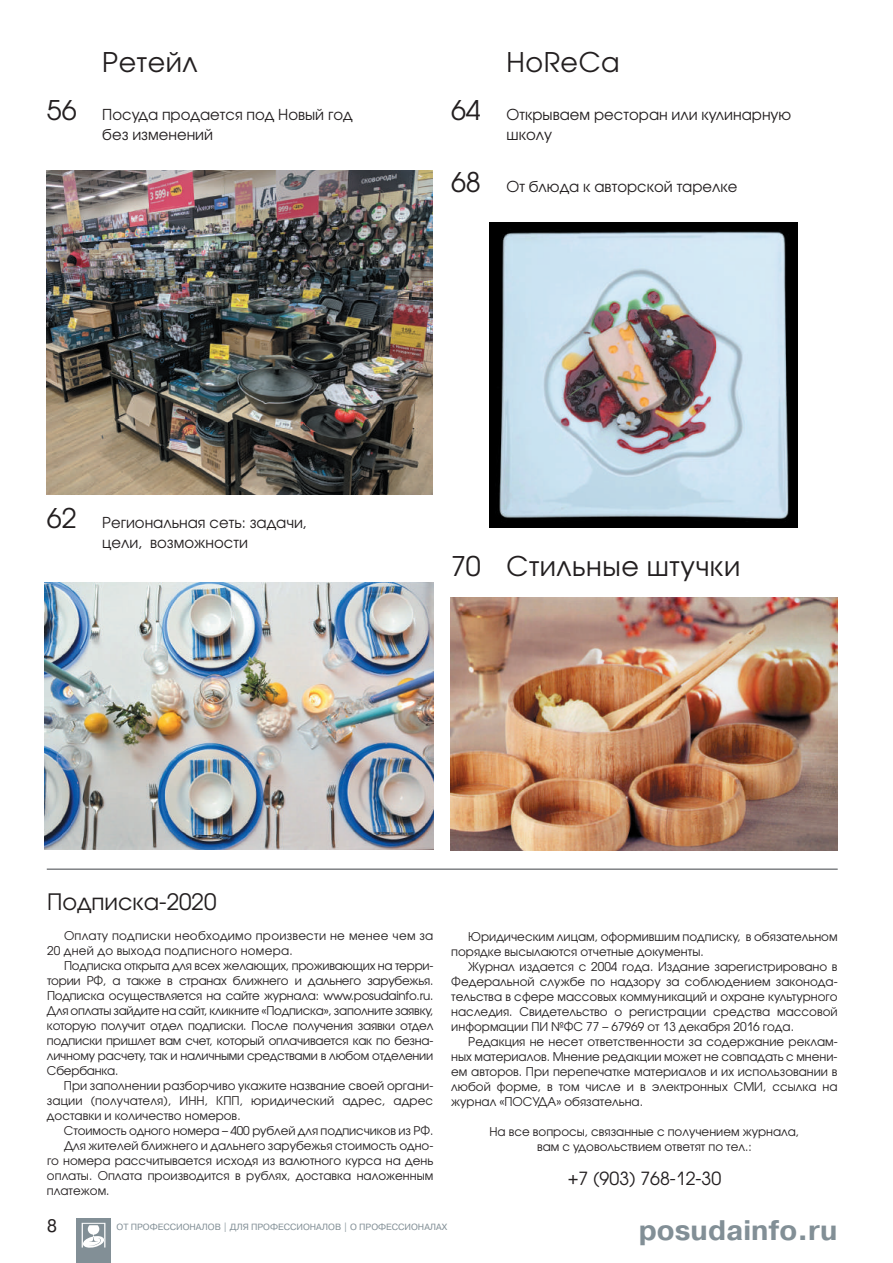
<style>
.page{position:relative;width:893px;height:1263px;background:#fff}
.page>*{position:absolute;margin:0;border:0;box-sizing:border-box;transform-origin:0 0}
.t1{font:700 28.35px "Pragmatica C";color:#828f96}
.t2{font:27px "Avant Garde Gothic C";letter-spacing:.02em;color:#231f20}
.t3{font:22.5px "Avant Garde Gothic C";color:#231f20}
.t4{font:18px "Avant Garde Gothic C";color:#231f20}
.t5{font:18px "Pragmatica C";color:#231f20}
.t6{font:15px/19.5px "Avant Garde Gothic C";color:#231f20}
.t7{font:12px/15px "Avant Garde Gothic C";color:#231f20;text-align:justify}
.t8{font:12px/15px "Avant Garde Gothic C";letter-spacing:.02em;color:#231f20}
.t9{font:9px "Pragmatica C";color:#828f96}
.s1{font-size:27px}
</style>
<div class="page">
<div style="left:77px;top:1218px;width:34px;height:45px;background:#828f96"></div>
<svg style="left:82px;top:1223px;width:23px;height:25px"></svg>
<hr style="left:47px;top:868px;width:791px;height:2px;background:#808285">
<img style="left:47px;top:170px;width:386px;height:325px">
<img style="left:45px;top:582px;width:389px;height:268px">
<img style="left:451px;top:597px;width:386px;height:253px">
<img style="left:489px;top:222px;width:308px;height:306px">
<h2 class="t2" style="left:102px;top:47px;width:97px">Ретейл</h2>
<p class="t6" style="left:102px;top:105px;width:252px;text-indent:-55px"><span class="s1">56</span> Посуда продается под Новый год без изменений</p>
<h2 class="t2" style="left:506px;top:47px;width:115px">HoReCa</h2>
<p class="t6" style="left:506px;top:105px;width:286px;text-indent:-55px"><span class="s1">64</span> Открываем ресторан или кулинарную школу</p>
<p class="t6" style="left:451px;top:177px;width:288px"><span class="s1">68</span> От блюда к авторской тарелке</p>
<p class="t6" style="left:47px;top:513px;width:262px;text-align:center"><span class="s1">62</span> Региональная сеть: задачи, цели, возможности</p>
<h2 class="t2" style="left:451px;top:551px;width:291px">70 Стильные штучки</h2>
<h3 class="t3" style="left:47px;top:888px;width:171px">Подписка-2020</h3>
<p class="t8" style="left:47px;top:928px;width:388px;text-indent:17px">Оплату подписки необходимо произвести не менее чем за<br>20 дней до выхода подписного номера.</p>
<p class="t7" style="left:47px;top:958px;width:388px;text-indent:17px">Подписка открыта для всех желающих, проживающих на терри&shy;тории РФ, а также в странах ближнего и дальнего зарубежья.<br>Подписка осуществляется на сайте журнала: www.posudainfo.ru.<br>Для оплаты зайдите на сайт, кликните «Подписка», заполните заявку, которую получит отдел подписки. После получения заявки отдел подписки пришлет вам счет, который оплачивается как по безна&shy;личному расчету, так и наличными средствами в любом отделении Сбербанка.</p>
<p class="t7" style="left:47px;top:1078px;width:388px;text-indent:17px">При заполнении разборчиво укажите название своей органи&shy;зации (получателя), ИНН, КПП, юридический адрес, адрес доставки и количество номеров.</p>
<p class="t7" style="left:64px;top:1123px;width:371px">Стоимость одного номера – 400 рублей для подписчиков из РФ.</p>
<p class="t7" style="left:64px;top:1138px;width:371px">Для жителей ближнего и дальнего зарубежья стоимость одно-</p>
<p class="t7" style="left:47px;top:1153px;width:388px">го номера рассчитывается исходя из валютного курса на день</p>
<p class="t7" style="left:47px;top:1168px;width:388px">оплаты. Оплата производится в рублях, доставка наложенным</p>
<p class="t7" style="left:47px;top:1183px;width:64px">платежом.</p>
<p class="t7" style="left:451px;top:929px;width:388px;text-indent:17px">Юридическим лицам, оформившим подписку, в обязательном порядке высылаются отчетные документы.</p>
<p class="t7" style="left:451px;top:959px;width:388px;text-indent:17px">Журнал издается с 2004 года. Издание зарегистрировано в Федеральной службе по надзору за соблюдением законода&shy;тельства в сфере массовых коммуникаций и охране культурного наследия. Свидетельство о регистрации средства массовой информации ПИ №ФС 77 – 67969 от 13 декабря 2016 года.</p>
<p class="t7" style="left:451px;top:1034px;width:388px;text-indent:17px">Редакция не несет ответственности за содержание реклам&shy;ных материалов. Мнение редакции может не совпадать с мнени&shy;ем авторов. При перепечатке материалов и их использовании в любой форме, в том числе и в электронных СМИ, ссылка на журнал «ПОСУДА» обязательна.</p>
<p class="t7" style="left:489px;top:1124px;width:311px;text-align:center">На все вопросы, связанные с получением журнала, вам с удовольствием ответят по тел.:</p>
<h3 class="t4" style="left:568px;top:1168px;width:155px">+7 (903) 768-12-30</h3>
<h3 class="t5" style="left:47px;top:1216px;width:12px">8</h3>
<p class="t9" style="left:117px;top:1222px;width:332px">ОТ ПРОФЕССИОНАЛОВ | ДЛЯ ПРОФЕССИОНАЛОВ | О ПРОФЕССИОНАЛАХ</p>
<h1 class="t1" style="left:639px;top:1215px;width:200px">posudainfo.ru</h1>
</div>
